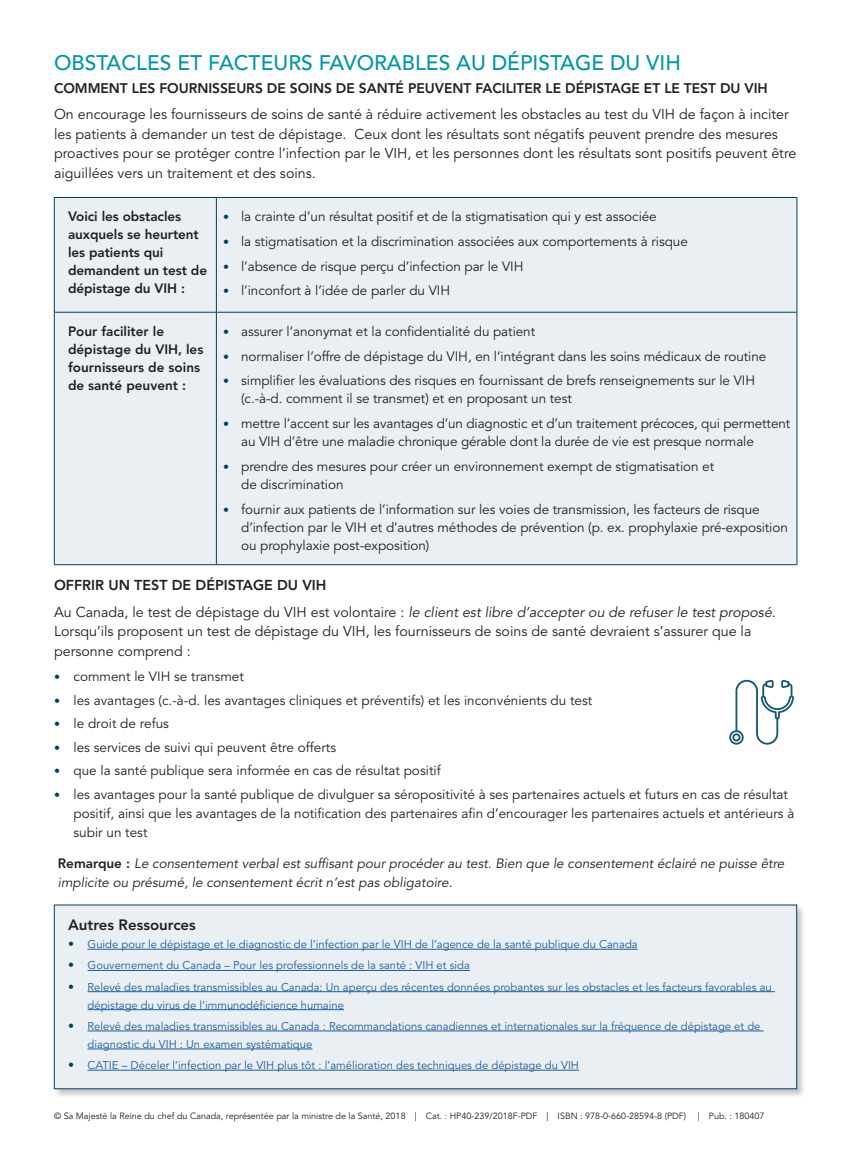
<style>
.page{position:relative;width:851px;height:1161px;background:#fff}
.page>*{position:absolute;margin:0;border:0;box-sizing:border-box;transform-origin:0 0}
.t1{font:500 21px "Avenir LT Std";color:#0096a5}
.BODY{font:800 15px "Avenir LT Std";color:#231f20}
.BODY-2{font:14.25px/19.5px "Avenir LT Std";color:#231f20}
.Heading_3{font:800 14.25px "Avenir LT Std";color:#231f20}
.t2{font:800 13.8px "Avenir LT Std";letter-spacing:-.005em;color:#231f20}
.t3{font:13.5px/18px "Avenir LT Std";letter-spacing:-.005em;color:#231f20}
.BODY-3{font:italic 13.5px/19.5px "Avenir LT Std";color:#231f20}
.Main_Body{font:800 13.5px/18px "Avenir LT Std";letter-spacing:-.005em;color:#231f20}
.t4{font:11.25px/18px "Avenir LT Std";color:#175d9e}
.t5{font:9px "Avenir LT Std";color:#201d1e}
.s1{font-size:12px;color:#00405c}
.s2{font-style:italic}
.s3{font-weight:800;font-style:normal}
</style>
<div class="page">
<div style="left:55px;top:198px;width:741px;height:366px;background:#eaeff3"></div>
<hr style="left:216px;top:197px;width:581px;height:1px;background:#00405c">
<hr style="left:796px;top:198px;width:1px;height:114px;background:#00405c">
<hr style="left:796px;top:312px;width:1px;height:252px;background:#00405c">
<hr style="left:216px;top:564px;width:581px;height:1px;background:#00405c">
<hr style="left:55px;top:312px;width:161px;height:1px;background:#00405c">
<hr style="left:217px;top:312px;width:579px;height:1px;background:#00405c">
<hr style="left:54px;top:197px;width:162px;height:1px;background:#00405c">
<hr style="left:54px;top:198px;width:1px;height:114px;background:#00405c">
<hr style="left:216px;top:198px;width:1px;height:114px;background:#00405c">
<hr style="left:54px;top:312px;width:1px;height:252px;background:#00405c">
<hr style="left:216px;top:312px;width:1px;height:252px;background:#00405c">
<hr style="left:54px;top:564px;width:162px;height:1px;background:#00405c">
<div style="left:53px;top:904px;width:753px;height:195px;background:#231f20;opacity:.25"></div>
<div style="left:54px;top:905px;width:742px;height:184px;background:#eaeff3"></div>
<hr style="left:88px;top:949px;width:549px;height:1px;background:#175d9e">
<hr style="left:88px;top:970px;width:382px;height:1px;background:#175d9e">
<hr style="left:88px;top:991px;width:686px;height:1px;background:#175d9e">
<hr style="left:88px;top:1009px;width:256px;height:1px;background:#175d9e">
<hr style="left:88px;top:1031px;width:675px;height:1px;background:#175d9e">
<hr style="left:88px;top:1049px;width:224px;height:1px;background:#175d9e">
<hr style="left:88px;top:1070px;width:491px;height:1px;background:#175d9e">
<svg style="left:729px;top:680px;width:65px;height:65px"></svg>
<p class="t1" style="left:54px;top:50px;width:628px">OBSTACLES ET FACTEURS FAVORABLES AU DÉPISTAGE DU VIH</p>
<p class="t2" style="left:54px;top:80px;width:715px">COMMENT LES FOURNISSEURS DE SOINS DE SANTÉ PEUVENT FACILITER LE DÉPISTAGE ET LE TEST DU VIH</p>
<p class="BODY-2" style="left:54px;top:105px;width:743px">On encourage les fournisseurs de soins de santé à réduire activement les obstacles au test du VIH de façon à inciter les patients à demander un test de dépistage. Ceux dont les résultats sont négatifs peuvent prendre des mesures proactives pour se protéger contre l’infection par le VIH, et les personnes dont les résultats sont positifs peuvent être aiguillées vers un traitement et des soins.</p>
<p class="Main_Body" style="left:68px;top:208px;width:140px">Voici les obstacles auxquels se heurtent les patients qui demandent un test de dépistage du VIH :</p>
<p class="t3" style="left:223px;top:208px;width:435px"><span class="s1">•</span> la crainte d’un résultat positif et de la stigmatisation qui y est associée</p>
<p class="t3" style="left:223px;top:233px;width:466px"><span class="s1">•</span> la stigmatisation et la discrimination associées aux comportements à risque</p>
<p class="t3" style="left:223px;top:257px;width:302px"><span class="s1">•</span> l’absence de risque perçu d’infection par le VIH</p>
<p class="t3" style="left:223px;top:282px;width:228px"><span class="s1">•</span> l’inconfort à l’idée de parler du VIH</p>
<p class="Main_Body" style="left:68px;top:322px;width:137px">Pour faciliter le dépistage du VIH, les fournisseurs de soins de santé peuvent :</p>
<p class="t3" style="left:223px;top:323px;width:313px"><span class="s1">•</span> assurer l’anonymat et la confidentialité du patient</p>
<p class="t3" style="left:223px;top:347px;width:544px"><span class="s1">•</span> normaliser l’offre de dépistage du VIH, en l’intégrant dans les soins médicaux de routine</p>
<p class="t3" style="left:241px;top:372px;width:515px;text-indent:-18px"><span class="s1">•</span> simplifier les évaluations des risques en fournissant de brefs renseignements sur le VIH (c.-à-d. comment il se transmet) et en proposant un test</p>
<p class="t3" style="left:241px;top:415px;width:550px;text-indent:-18px"><span class="s1">•</span> mettre l’accent sur les avantages d’un diagnostic et d’un traitement précoces, qui permettent au VIH d’être une maladie chronique gérable dont la durée de vie est presque normale</p>
<p class="t3" style="left:241px;top:458px;width:474px;text-indent:-18px"><span class="s1">•</span> prendre des mesures pour créer un environnement exempt de stigmatisation et de discrimination</p>
<p class="t3" style="left:241px;top:500px;width:548px;text-indent:-18px"><span class="s1">•</span> fournir aux patients de l’information sur les voies de transmission, les facteurs de risque d’infection par le VIH et d’autres méthodes de prévention (p. ex. prophylaxie pré-exposition ou prophylaxie post-exposition)</p>
<p class="Heading_3" style="left:54px;top:577px;width:274px">OFFRIR UN TEST DE DÉPISTAGE DU VIH</p>
<p class="BODY-2" style="left:54px;top:602px;width:723px">Au Canada, le test de dépistage du VIH est volontaire : <span class="s2">le client est libre d’accepter ou de refuser le test proposé</span>.<br>Lorsqu’ils proposent un test de dépistage du VIH, les fournisseurs de soins de santé devraient s’assurer que la personne comprend :</p>
<p class="t3" style="left:54px;top:668px;width:191px"><span class="s1">•</span> comment le VIH se transmet</p>
<p class="t3" style="left:54px;top:691px;width:540px"><span class="s1">•</span> les avantages (c.-à-d. les avantages cliniques et préventifs) et les inconvénients du test</p>
<p class="t3" style="left:54px;top:715px;width:116px"><span class="s1">•</span> le droit de refus</p>
<p class="t3" style="left:54px;top:739px;width:283px"><span class="s1">•</span> les services de suivi qui peuvent être offerts</p>
<p class="t3" style="left:54px;top:762px;width:388px"><span class="s1">•</span> que la santé publique sera informée en cas de résultat positif</p>
<p class="t3" style="left:74px;top:785px;width:722px;line-height:19.2px;text-indent:-20px"><span class="s1">•</span> les avantages pour la santé publique de divulguer sa séropositivité à ses partenaires actuels et futurs en cas de résultat positif, ainsi que les avantages de la notification des partenaires afin d’encourager les partenaires actuels et antérieurs à subir un test</p>
<p class="BODY-3" style="left:58px;top:854px;width:728px"><span class="s3">Remarque :</span> Le consentement verbal est suffisant pour procéder au test. Bien que le consentement éclairé ne puisse être implicite ou présumé, le consentement écrit n’est pas obligatoire.</p>
<p class="BODY" style="left:68px;top:916px;width:129px">Autres Ressources</p>
<p class="t4" style="left:68px;top:936px;width:571px"><span class="s1">•</span> Guide pour le dépistage et le diagnostic de l’infection par le VIH de l’agence de la santé publique du Canada</p>
<p class="t4" style="left:68px;top:957px;width:403px"><span class="s1">•</span> Gouvernement du Canada – Pour les professionnels de la santé : VIH et sida</p>
<p class="t4" style="left:88px;top:978px;width:685px;text-indent:-20px"><span class="s1">•</span> Relevé des maladies transmissibles au Canada: Un aperçu des récentes données probantes sur les obstacles et les facteurs favorables au dépistage du virus de l’immunodéficience humaine</p>
<p class="t4" style="left:88px;top:1017px;width:674px;text-indent:-20px"><span class="s1">•</span> Relevé des maladies transmissibles au Canada : Recommandations canadiennes et internationales sur la fréquence de dépistage et de diagnostic du VIH : Un examen systématique</p>
<p class="t4" style="left:68px;top:1056px;width:512px"><span class="s1">•</span> CATIE – Déceler l’infection par le VIH plus tôt : l’amélioration des techniques de dépistage du VIH</p>
<p class="t5" style="left:54px;top:1111px;width:633px">© Sa Majesté la Reine du chef du Canada, représentée par la ministre de la Santé, 2018 | Cat. : HP40-239/2018F-PDF | ISBN : 978-0-660-28594-8 (PDF)</p>
<p class="t5" style="left:697px;top:1111px;width:68px">| Pub. : 180407</p>
</div>
